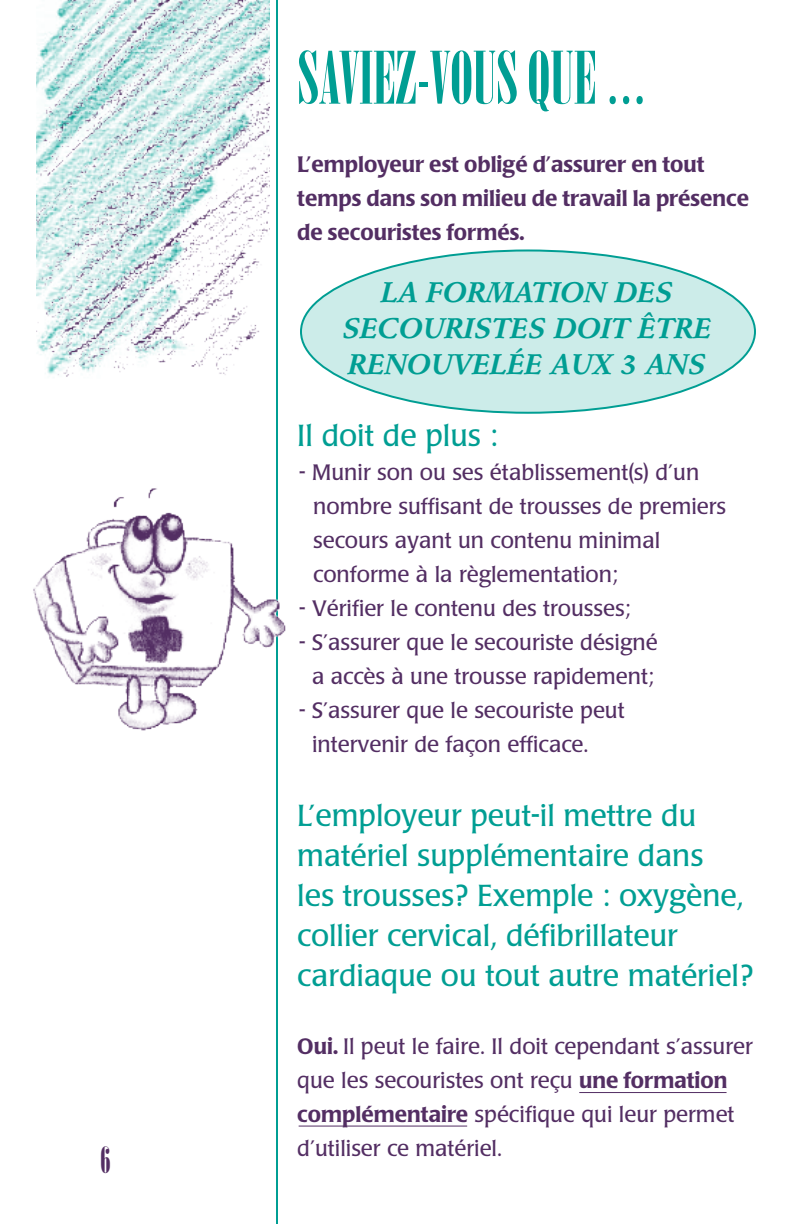
<style>
.page{position:relative;width:792px;height:1224px;background:#fff}
.page>*{position:absolute;margin:0;border:0;box-sizing:border-box;transform-origin:0 0}
.t1{font:72px "Onyx";color:#009e93}
.t2{font:36px "Onyx";color:#532e63}
.t3{font:30px/40px "Poppl Laudatio";color:#009e93}
.t4{font:italic 700 28px/36px "Stempel Schneidler";color:#009e93;text-align:center}
.t5{font:22px/34px "Poppl Laudatio";color:#532e63}
.t6{font:500 22px/34px "Poppl Laudatio";color:#532e63}
.s1{font-weight:500}
</style>
<div class="page">
<div style="left:301px;top:250px;width:454px;height:163px;background:#ccece9;border-radius:50%"></div>
<img style="left:36px;top:0;width:234px;height:377px">
<hr style="left:276px;top:0;width:2px;height:1224px;background:#009e93">
<hr style="left:579px;top:1092px;width:148px;height:1px;background:#532e63">
<hr style="left:299px;top:1126px;width:168px;height:1px;background:#532e63">
<img style="left:33px;top:488px;width:253px;height:243px">
<h2 class="t2" style="left:100px;top:1140px;width:12px">6</h2>
<h1 class="t1" style="left:297px;top:37px;width:350px">SAVIEZ-VOUS QUE …</h1>
<p class="t6" style="left:297px;top:147px;width:453px">L’employeur est obligé d’assurer en tout temps dans son milieu de travail la présence de secouristes formés.</p>
<p class="t4" style="left:342px;top:274px;width:370px">LA FORMATION DES<br>SECOURISTES DOIT ÊTRE<br>RENOUVELÉE AUX 3 ANS</p>
<h3 class="t3" style="left:297px;top:416px;width:202px">Il doit de plus :</h3>
<p class="t5" style="left:313px;top:455px;width:414px;text-indent:-14px">- Munir son ou ses établissement(s) d’un nombre suffisant de trousses de premiers secours ayant un contenu minimal conforme à la règlementation;</p>
<p class="t5" style="left:299px;top:591px;width:333px">- Vérifier le contenu des trousses;</p>
<p class="t5" style="left:299px;top:625px;width:360px;text-align:center">- S’assurer que le secouriste désigné a accès à une trousse rapidement;</p>
<p class="t5" style="left:312px;top:693px;width:314px;text-indent:-13px">- S’assurer que le secouriste peut intervenir de façon efficace.</p>
<h3 class="t3" style="left:297px;top:796px;width:458px">L’employeur peut-il mettre du matériel supplémentaire dans<br>les trousses? Exemple : oxygène, collier cervical, défibrillateur cardiaque ou tout autre matériel?</h3>
<p class="t5" style="left:297px;top:1029px;width:457px"><span class="s1">Oui.</span> Il peut le faire. Il doit cependant s’assurer que les secouristes ont reçu <span class="s1">une formation complémentaire</span> spécifique qui leur permet d’utiliser ce matériel.</p>
</div>
